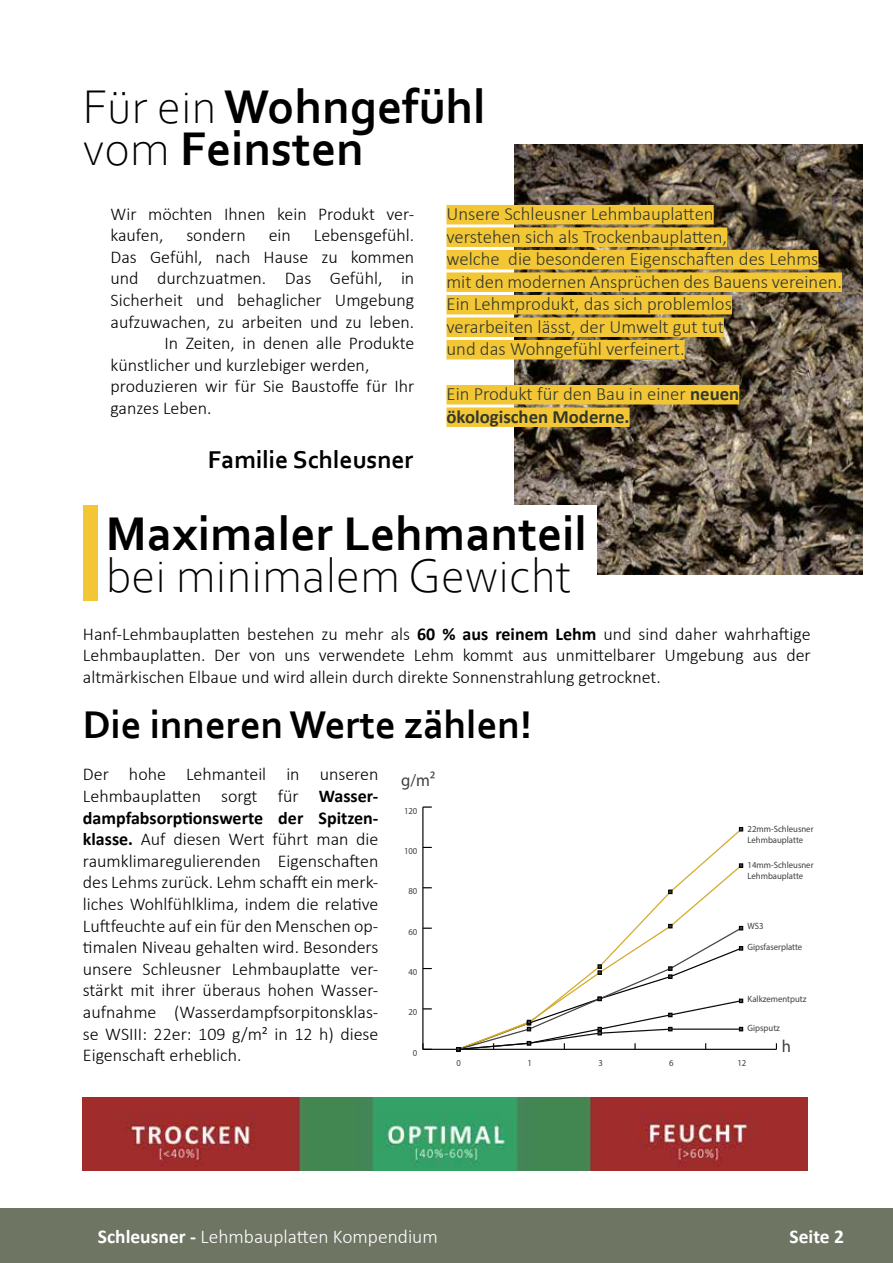
<style>
.page{position:relative;width:893px;height:1263px;background:#fff}
.page>*{position:absolute;margin:0;border:0;box-sizing:border-box;transform-origin:0 0}
.t1{font:700 49.5px/42px "Corbel";color:#000}
.t2{font:300 49.5px "Corbel";color:#000}
.t3{font:700 40.5px "Corbel";color:#000}
.t4{font:700 25.5px "Corbel";color:#000}
.t5{font:300 19.5px "Calibri";color:#fff}
.t6{font:700 19.5px "Calibri";color:#fff}
.t7{font:300 18.75px/22.5px "Calibri";color:#33382d}
.t8{font:300 18px/21.6px "Calibri";color:#000;text-align:justify}
.t9{font:17.4px "Myriad Pro";color:#3f3f3e;scale:.95 1}
.t10{font:9.15px/10.9px "Myriad Pro";color:#3f3f3e;scale:.95 1}
.s1{font-weight:300}
.s2{font-weight:700}
</style>
<div class="page">
<img style="left:514px;top:145px;width:349px;height:429px">
<div style="left:97px;top:505px;width:499px;height:96px;background:#fff"></div>
<hr style="left:423px;top:1049px;width:353px;height:1px;background:#000">
<hr style="left:422px;top:807px;width:1px;height:242px;background:#000">
<svg style="left:422px;top:1043px;width:10px;height:7px"></svg>
<svg style="left:456px;top:827px;width:287px;height:224px"></svg>
<div style="left:0;top:1209px;width:893px;height:54px;background:#6f7563"></div>
<div style="left:83px;top:505px;width:14px;height:96px;background:#f3c636"></div>
<div style="left:446px;top:205px;width:268px;height:19px;background:#f3c636"></div>
<div style="left:446px;top:227px;width:281px;height:20px;background:#f3c636"></div>
<div style="left:446px;top:250px;width:372px;height:19px;background:#f3c636"></div>
<div style="left:446px;top:272px;width:396px;height:20px;background:#f3c636"></div>
<div style="left:446px;top:295px;width:286px;height:19px;background:#f3c636"></div>
<div style="left:446px;top:317px;width:278px;height:20px;background:#f3c636"></div>
<div style="left:446px;top:340px;width:239px;height:19px;background:#f3c636"></div>
<div style="left:446px;top:385px;width:293px;height:19px;background:#f3c636"></div>
<div style="left:446px;top:407px;width:184px;height:20px;background:#f3c636"></div>
<img style="left:83px;top:1098px;width:725px;height:72px">
<h1 class="t1" style="left:83px;top:84px;width:404px"><span class="s1">Für ein</span> Wohngefühl <span class="s1">vom</span> Feinsten</h1>
<p class="t8" style="left:111px;top:203px;width:305px">Wir möchten Ihnen kein Produkt ver&shy;kaufen,</p>
<p class="t8" style="left:186px;top:224px;width:61px">sondern</p>
<p class="t8" style="left:269px;top:224px;width:24px">ein</p>
<p class="t8" style="left:314px;top:224px;width:102px">Lebensgefühl.</p>
<p class="t8" style="left:111px;top:246px;width:305px">Das Gefühl, nach Hause zu kommen</p>
<p class="t8" style="left:111px;top:267px;width:305px">und durchzuatmen. Das Gefühl, in</p>
<p class="t8" style="left:111px;top:289px;width:305px">Sicherheit und behaglicher Umgebung</p>
<p class="t8" style="left:111px;top:311px;width:305px">aufzuwachen, zu arbeiten und zu leben.</p>
<p class="t8" style="left:165px;top:332px;width:251px">In Zeiten, in denen alle Produkte</p>
<p class="t8" style="left:111px;top:354px;width:260px">künstlicher und kurzlebiger werden,</p>
<p class="t8" style="left:111px;top:375px;width:305px">produzieren wir für Sie Baustoffe für Ihr</p>
<p class="t8" style="left:111px;top:397px;width:102px">ganzes Leben.</p>
<h3 class="t4" style="left:208px;top:443px;width:207px">Familie Schleusner</h3>
<p class="t7" style="left:446px;top:203px;width:397px">Unsere Schleusner Lehmbauplatten<br>verstehen sich als Trockenbauplatten,<br>welche die besonderen Eigenschaften des Lehms mit den modernen Ansprüchen des Bauens vereinen.<br>Ein Lehmprodukt, das sich problemlos<br>verarbeiten lässt, der Umwelt gut tut<br>und das Wohngefühl verfeinert.</p>
<p class="t7" style="left:446px;top:383px;width:294px">Ein Produkt für den Bau in einer <span class="s2">neuen ökologischen Moderne.</span></p>
<h1 class="t1" style="left:106px;top:512px;width:483px">Maximaler Lehmanteil</h1>
<h1 class="t2" style="left:106px;top:544px;width:467px">bei minimalem Gewicht</h1>
<p class="t8" style="left:83px;top:623px;width:729px">Hanf-Lehmbauplatten bestehen zu mehr als <span class="s2">60 % aus reinem Lehm</span> und sind daher wahrhaftige Lehmbauplatten. Der von uns verwendete Lehm kommt aus unmittelbarer Umgebung aus der altmärkischen Elbaue und wird allein durch direkte Sonnenstrahlung getrocknet.</p>
<h2 class="t3" style="left:83px;top:700px;width:450px">Die inneren Werte zählen!</h2>
<p class="t8" style="left:83px;top:763px;width:297px">Der hohe Lehmanteil in unseren Lehmbauplatten sorgt für <span class="s2">Wasser&shy;dampfabsorptionswerte der Spitzen&shy;klasse.</span> Auf diesen Wert führt man die raumklimaregulierenden Eigenschaften des Lehms zurück. Lehm schafft ein merk&shy;liches Wohlfühlklima, indem die relative Luftfeuchte auf ein für den Menschen op&shy;timalen Niveau gehalten wird. Besonders unsere Schleusner Lehmbauplatte ver&shy;stärkt mit ihrer überaus hohen Wasser&shy;aufnahme (Wasserdampfsorpitonsklas&shy;se WSIII: 22er: 109 g/m² in 12 h) diese Eigenschaft erheblich.</p>
<p class="t9" style="left:401px;top:769px;width:37px">g/m²</p>
<p class="t10" style="left:404px;top:805px;width:16px">120</p>
<p class="t10" style="left:404px;top:845px;width:16px">100</p>
<p class="t10" style="left:408px;top:886px;width:11px">80</p>
<p class="t10" style="left:408px;top:926px;width:11px">60</p>
<p class="t10" style="left:408px;top:966px;width:11px">40</p>
<p class="t10" style="left:408px;top:1007px;width:11px">20</p>
<p class="t10" style="left:413px;top:1047px;width:6px">0</p>
<p class="t10" style="left:748px;top:823px;width:71px">22mm-Schleusner<br>Lehmbauplatte</p>
<p class="t10" style="left:748px;top:859px;width:71px">14mm-Schleusner<br>Lehmbauplatte</p>
<p class="t10" style="left:748px;top:920px;width:18px">WS3</p>
<p class="t10" style="left:748px;top:941px;width:59px">Gipsfaserplatte</p>
<p class="t10" style="left:748px;top:994px;width:64px">Kalkzementputz</p>
<p class="t10" style="left:748px;top:1022px;width:36px">Gipsputz</p>
<p class="t10" style="left:457px;top:1057px;width:6px">0</p>
<p class="t10" style="left:527px;top:1057px;width:6px">1</p>
<p class="t10" style="left:598px;top:1057px;width:6px">3</p>
<p class="t10" style="left:669px;top:1057px;width:6px">6</p>
<p class="t10" style="left:737px;top:1057px;width:11px">12</p>
<p class="t9" style="left:782px;top:1035px;width:11px">h</p>
<p class="t5" style="left:98px;top:1225px;width:341px"><span class="s2">Schleusner -</span> Lehmbauplatten Kompendium</p>
<p class="t6" style="left:790px;top:1223px;width:56px">Seite 2</p>
</div>
